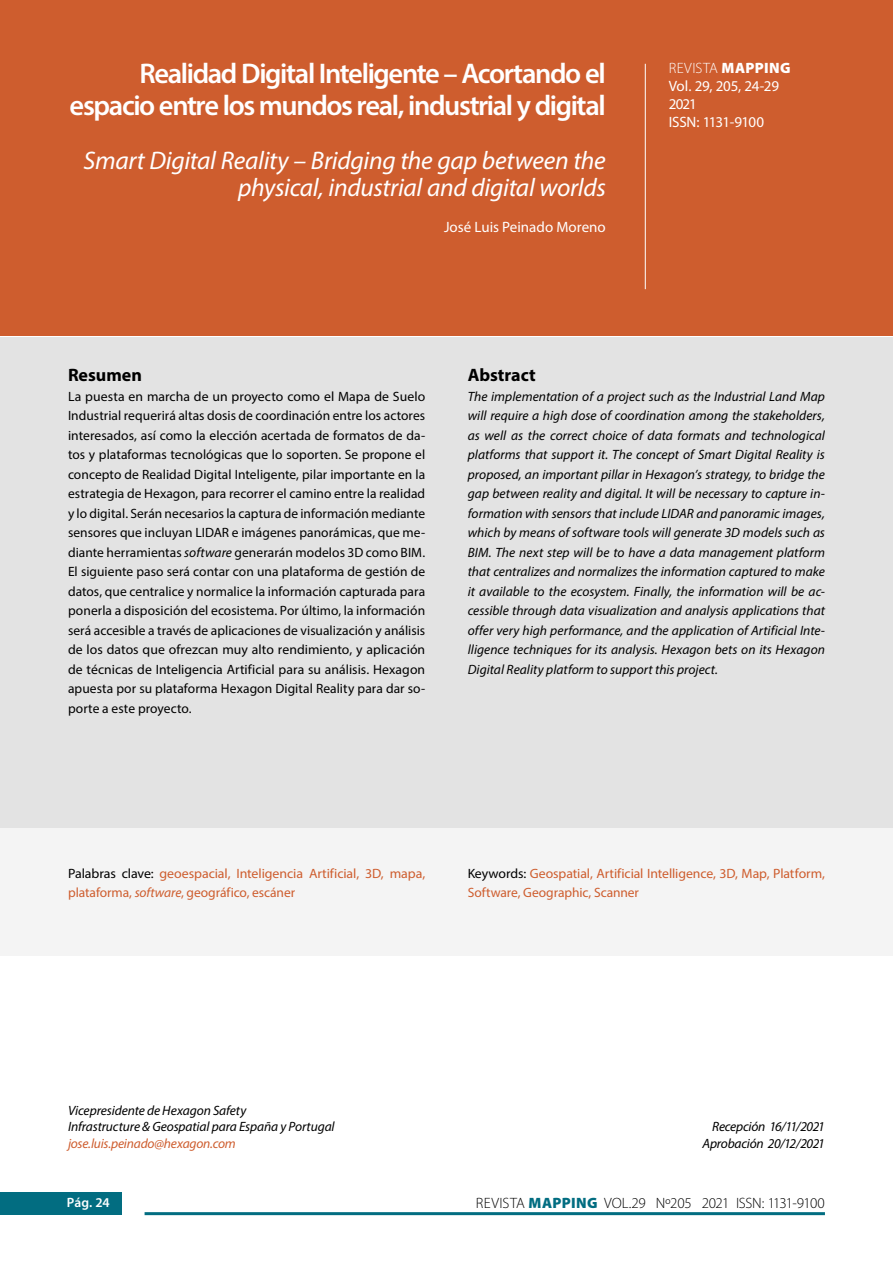
<style>
.page{position:relative;width:893px;height:1263px;background:#fff}
.page>*{position:absolute;margin:0;border:0;box-sizing:border-box;transform-origin:0 0}
.t1{font:600 28.5px/31.5px "Myriad Pro";letter-spacing:-.05em;color:#fff;text-align:right}
.t2{font:italic 25.5px/27px "Myriad Pro";letter-spacing:-.01em;color:#fff;text-align:right}
.t3{font:700 18px "Myriad Pro";color:#000}
.t4{font:15px/18px "Myriad Pro";letter-spacing:-.03em;color:#fff}
.t5{font:300 15px "Myriad Pro";letter-spacing:-.015em;color:#000}
.t6{font:15px "Myriad Pro";letter-spacing:-.005em;color:#fff}
.t7{font:italic 13.5px/19.5px "Myriad Pro";letter-spacing:-.005em;color:#000;text-align:justify}
.t8{font:13.5px/19.5px "Myriad Pro";letter-spacing:.005em;color:#000;text-align:justify}
.t9{font:13.5px/19.5px "Myriad Pro";letter-spacing:-.005em;color:#ce5d2e}
.t10{font:italic 13.5px "Myriad Pro";letter-spacing:-.015em;color:#ce5d2e}
.t11{font:600 13.5px "Myriad Pro";color:#fff}
.s1{font-weight:300}
.s2{font-weight:900}
.s3{font-style:italic}
.s4{color:#000}
.s5{font-weight:900;color:#026d81}
</style>
<div class="page">
<div style="left:0;top:1193px;width:121px;height:22px;background:#026d81"></div>
<hr style="left:145px;top:1212px;width:680px;height:3px;background:#026d81">
<div style="left:0;top:337px;width:893px;height:517px;background:#e3e3e3"></div>
<div style="left:0;top:0;width:893px;height:336px;background:#ce5d2e"></div>
<div style="left:0;top:828px;width:893px;height:128px;background:#f4f4f4"></div>
<hr style="left:645px;top:64px;width:1px;height:225px;background:#fff">
<h1 class="t1" style="left:70px;top:57px;width:538px">Realidad Digital Inteligente – Acortando el espacio entre los mundos real, industrial y digital</h1>
<h2 class="t2" style="left:84px;top:146px;width:524px">Smart Digital Reality – Bridging the gap between the physical, industrial and digital worlds</h2>
<p class="t6" style="left:444px;top:217px;width:163px">José Luis Peinado Moreno</p>
<p class="t4" style="left:669px;top:59px;width:123px"><span class="s1">REVISTA</span> <span class="s2">MAPPING<br></span>Vol. 29, 205, 24-29<br>2021<br>ISSN: 1131-9100</p>
<h3 class="t3" style="left:68px;top:363px;width:75px">Resumen</h3>
<p class="t8" style="left:68px;top:386px;width:359px">La puesta en marcha de un proyecto como el Mapa de Suelo Industrial requerirá altas dosis de coordinación entre los actores interesados, así como la elección acertada de formatos de da&shy;tos y plataformas tecnológicas que lo soporten. Se propone el concepto de Realidad Digital Inteligente, pilar importante en la estrategia de Hexagon, para recorrer el camino entre la realidad y lo digital. Serán necesarios la captura de información mediante sensores que incluyan LIDAR e imágenes panorámicas, que me&shy;diante herramientas <span class="s3">software</span> generarán modelos 3D como BIM.<br>El siguiente paso será contar con una plataforma de gestión de datos, que centralice y normalice la información capturada para ponerla a disposición del ecosistema. Por último, la información será accesible a través de aplicaciones de visualización y análisis de los datos que ofrezcan muy alto rendimiento, y aplicación de técnicas de Inteligencia Artificial para su análisis. Hexagon apuesta por su plataforma Hexagon Digital Reality para dar so&shy;porte a este proyecto.</p>
<h3 class="t3" style="left:468px;top:363px;width:69px">Abstract</h3>
<p class="t7" style="left:468px;top:386px;width:359px">The implementation of a project such as the Industrial Land Map will require a high dose of coordination among the stakeholders, as well as the correct choice of data formats and technological platforms that support it. The concept of Smart Digital Reality is proposed, an important pillar in Hexagon’s strategy, to bridge the gap between reality and digital. It will be necessary to capture in&shy;formation with sensors that include LIDAR and panoramic images, which by means of software tools will generate 3D models such as BIM. The next step will be to have a data management platform that centralizes and normalizes the information captured to make it available to the ecosystem. Finally, the information will be ac&shy;cessible through data visualization and analysis applications that offer very high performance, and the application of Artificial Inte&shy;lligence techniques for its analysis. Hexagon bets on its Hexagon Digital Reality platform to support this project.</p>
<p class="t9" style="left:68px;top:863px;width:359px"><span class="s4">Palabras clave:</span> geoespacial, Inteligencia Artificial, 3D, mapa, plataforma, <span class="s3">software</span>, geográfico, escáner</p>
<p class="t9" style="left:468px;top:863px;width:359px"><span class="s4">Keywords:</span> Geospatial, Artificial Intelligence, 3D, Map, Platform,<br>Software, Geographic, Scanner</p>
<p class="t7" style="left:68px;top:1102px;width:268px;line-height:16.2px">Vicepresidente de Hexagon Safety<br>Infrastructure &amp; Geospatial para España y Portugal</p>
<p class="t10" style="left:68px;top:1135px;width:169px">jose.luis.peinado@hexagon.com</p>
<p class="t7" style="left:702px;top:1118px;width:124px;line-height:16.2px;text-align:right">Recepción 16/11/2021<br>Aprobación 20/12/2021</p>
<p class="t11" style="left:67px;top:1194px;width:44px">Pág. 24</p>
<p class="t5" style="left:476px;top:1194px;width:351px">REVISTA <span class="s5">MAPPING</span> VOL.29 Nº205 2021 ISSN: 1131-9100</p>
</div>
